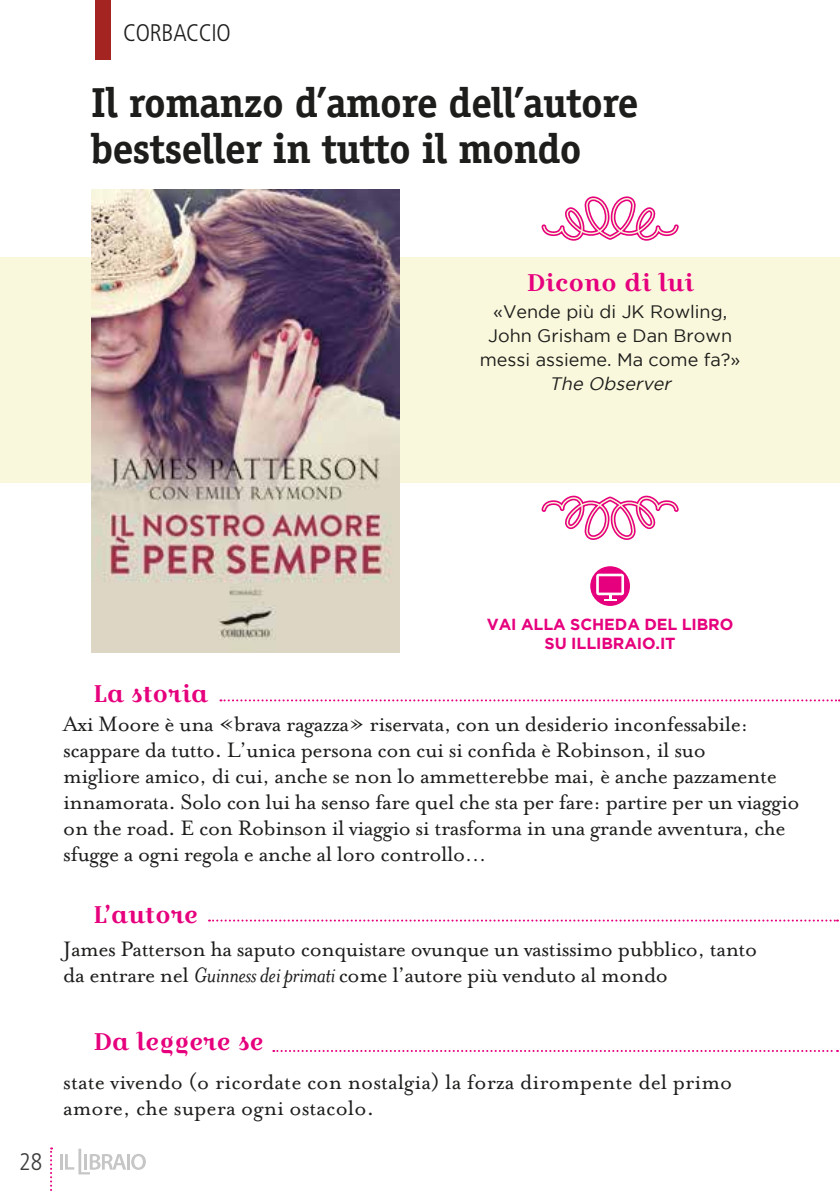
<style>
.page{position:relative;width:840px;height:1191px;background:#fff}
.page>*{position:absolute;margin:0;border:0;box-sizing:border-box;transform-origin:0 0}
.t1{font:700 42px/46px "Officina Serif";letter-spacing:-.02em;color:#1d1d1b}
.t2{font:24px/26px "Mrs Eaves Roman";letter-spacing:-.02em;color:#1d1d1b}
.t3{font:24px/26px "Mrs Eaves Roman";color:#1d1d1b}
.t4{font:24px "Croissant One";color:#e6007d}
.t5{font:300 condensed 24px "Frutiger";letter-spacing:-.01em;color:#1d1d1b}
.t6{font:300 condensed 24px "Frutiger";color:#3c3c3b}
.t7{font:18px/24px "Gotham";color:#1d1d1b;text-align:center}
.t8{font:italic 18px "Gotham";color:#1d1d1b}
.t9{font:700 16px/19.2px "Gotham";letter-spacing:-.005em;color:#e6007d;text-align:center}
.s1{font-family:"Mrs Eaves";font-style:italic}
</style>
<div class="page">
<svg style="left:60px;top:1148px;width:86px;height:26px"></svg>
<svg style="left:50px;top:1147px;width:2px;height:44px"></svg>
<div style="left:0;top:257px;width:839px;height:225px;background:#f9f7dc"></div>
<img style="left:91px;top:190px;width:308px;height:462px">
<svg style="left:590px;top:566px;width:39px;height:40px"></svg>
<svg style="left:596px;top:573px;width:27px;height:27px"></svg>
<svg style="left:273px;top:1050px;width:564px;height:2px"></svg>
<svg style="left:209px;top:919px;width:628px;height:2px"></svg>
<svg style="left:541px;top:196px;width:138px;height:45px"></svg>
<svg style="left:541px;top:495px;width:138px;height:45px"></svg>
<div style="left:95px;top:0;width:15px;height:60px;background:#a42422"></div>
<svg style="left:220px;top:699px;width:619px;height:2px"></svg>
<p class="t5" style="left:123px;top:19px;width:109px">CORBACCIO</p>
<h1 class="t1" style="left:91px;top:79px;width:549px">Il romanzo d’amore dell’autore bestseller in tutto il mondo</h1>
<p class="t4" style="left:526px;top:265px;width:169px">Dicono di lui</p>
<p class="t7" style="left:479px;top:299px;width:262px">«Vende più di JK Rowling,<br>John Grisham e Dan Brown messi assieme. Ma come fa?»</p>
<p class="t8" style="left:549px;top:374px;width:127px">The Observer</p>
<p class="t6" style="left:19px;top:1147px;width:25px">28</p>
<p class="t4" style="left:93px;top:676px;width:116px">La storia</p>
<p class="t9" style="left:486px;top:614px;width:248px">VAI ALLA SCHEDA DEL LIBRO<br>SU ILLIBRAIO.IT</p>
<p class="t2" style="left:63px;top:711px;width:737px">Axi Moore è una «brava ragazza» riservata, con un desiderio inconfessabile: scappare da tutto. L’unica persona con cui si confida è Robinson, il suo<br>migliore amico, di cui, anche se non lo ammetterebbe mai, è anche pazzamente innamorata. Solo con lui ha senso fare quel che sta per fare: partire per un viaggio on the road. E con Robinson il viaggio si trasforma in una grande avventura, che sfugge a ogni regola e anche al loro controllo…</p>
<p class="t4" style="left:93px;top:897px;width:107px">L’autore</p>
<p class="t2" style="left:63px;top:936px;width:695px">James Patterson ha saputo conquistare ovunque un vastissimo pubblico, tanto da entrare nel <span class="s1">Guinness dei primati</span> come l’autore più venduto al mondo</p>
<p class="t4" style="left:93px;top:1024px;width:172px">Da leggere se</p>
<p class="t3" style="left:63px;top:1069px;width:670px">state vivendo (o ricordate con nostalgia) la forza dirompente del primo amore, che supera ogni ostacolo.</p>
</div>
